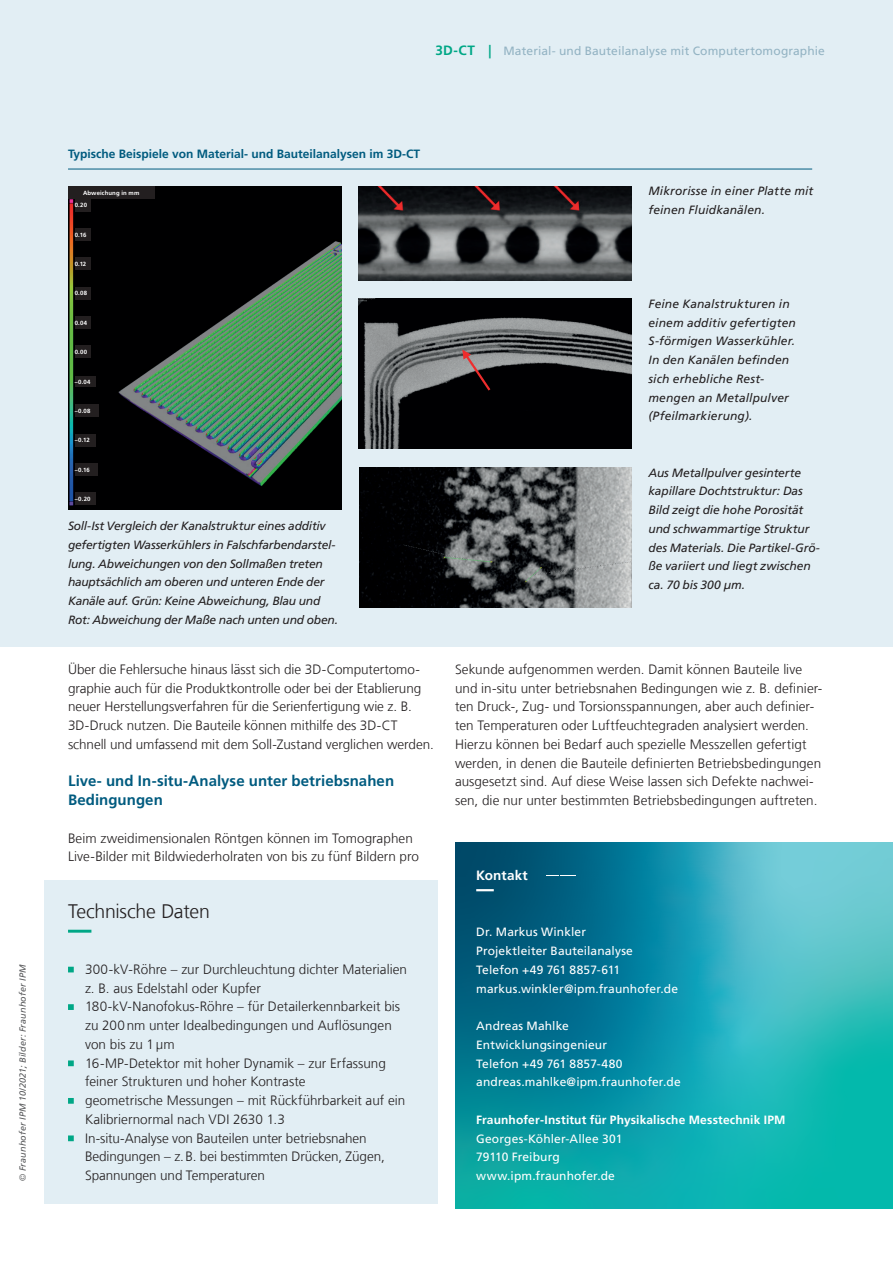
<style>
.page{position:relative;width:893px;height:1263px;background:#fff}
.page>*{position:absolute;margin:0;border:0;box-sizing:border-box;transform-origin:0 0}
.t1{font:300 19.5px "Frutiger LT Com";letter-spacing:-.015em;color:#231f20}
.t2{font:700 15px/18.8px "Frutiger LT Com";letter-spacing:.005em;color:#005b7f}
.t3{font:300 13.5px/18.8px "Frutiger LT Com";color:#231f20}
.t4{font:700 13.5px "Frutiger LT Com";letter-spacing:.005em;color:#fff}
.t5{font:italic 12px/18.8px "Frutiger LT Com";letter-spacing:-.01em;color:#231f20}
.t6{font:12px/18.8px "Frutiger LT Com";letter-spacing:.01em;color:#fff}
.t7{font:italic 12px/18.8px "Frutiger LT Com";letter-spacing:.015em;color:#231f20}
.t8{font:12px "Frutiger LT Com";letter-spacing:.01em;color:#93b3c3}
.t9{font:700 12px "Frutiger LT Com";color:#005b7f}
.t10{font:700 12px "Frutiger LT Com";letter-spacing:.01em;color:#fff}
.t11{font:italic 12px/18.8px "Frutiger LT Com";letter-spacing:.01em;color:#231f20}
.t12{font:italic 9px "Frutiger LT Com";letter-spacing:.02em;color:#57585a}
.t13{font:700 6px/12.6px "Frutiger LT Com";letter-spacing:.02em;color:#fff}
.s1{font-weight:300;font-style:normal}
.s2{font-weight:700;font-size:13.5px;color:#00a786}
</style>
<div class="page">
<svg style="left:455px;top:843px;width:438px;height:365px;background:#199ca9"></svg>
<svg style="left:476px;top:889px;width:349px;height:2px"></svg>
<div style="left:0;top:0;width:893px;height:646px;background:#e2eef4"></div>
<div style="left:44px;top:881px;width:394px;height:323px;background:#e2eef4"></div>
<svg style="left:68px;top:930px;width:24px;height:3px"></svg>
<svg style="left:68px;top:967px;width:6px;height:5px"></svg>
<svg style="left:68px;top:1004px;width:6px;height:6px"></svg>
<svg style="left:68px;top:1060px;width:6px;height:6px"></svg>
<svg style="left:68px;top:1098px;width:6px;height:6px"></svg>
<svg style="left:68px;top:1135px;width:6px;height:6px"></svg>
<img style="left:358px;top:299px;width:273px;height:150px">
<img style="left:358px;top:186px;width:273px;height:94px">
<hr style="left:68px;top:169px;width:744px;height:1px;background:#005b7f">
<img style="left:359px;top:468px;width:272px;height:140px">
<svg style="left:462px;top:350px;width:35px;height:45px;background:#4c3e3f"></svg>
<img style="left:68px;top:186px;width:273px;height:323px">
<div style="left:68px;top:186px;width:86px;height:13px;background:#231f20"></div>
<div style="left:75px;top:199px;width:16px;height:12px;background:#231f20"></div>
<div style="left:75px;top:228px;width:16px;height:13px;background:#231f20"></div>
<div style="left:75px;top:258px;width:16px;height:12px;background:#231f20"></div>
<div style="left:75px;top:287px;width:16px;height:12px;background:#231f20"></div>
<div style="left:75px;top:404px;width:23px;height:13px;background:#231f20"></div>
<div style="left:75px;top:376px;width:21px;height:11px;background:#231f20"></div>
<div style="left:75px;top:346px;width:16px;height:12px;background:#231f20"></div>
<div style="left:75px;top:316px;width:16px;height:13px;background:#231f20"></div>
<div style="left:75px;top:434px;width:21px;height:12px;background:#231f20"></div>
<div style="left:75px;top:463px;width:23px;height:12px;background:#231f20"></div>
<div style="left:75px;top:492px;width:21px;height:13px;background:#231f20"></div>
<p class="t12" style="left:17px;top:1181px;width:218px;rotate:-90deg"><span class="s1">©</span> Fraunhofer IPM 10/2021; Bilder: Fraunhofer IPM</p>
<p class="t8" style="left:435px;top:44px;width:391px"><span class="s2">3D-CT |</span> Material- und Bauteilanalyse mit Computertomographie</p>
<p class="t9" style="left:68px;top:147px;width:354px">Typische Beispiele von Material- und Bauteilanalysen im 3D-CT</p>
<p class="t13" style="left:75px;top:186px;width:66px;text-indent:8px">Abweichung in mm<br>0.20</p>
<p class="t13" style="left:75px;top:228px;width:13px">0.16</p>
<p class="t13" style="left:75px;top:258px;width:13px">0.12</p>
<p class="t13" style="left:75px;top:287px;width:14px">0.08</p>
<p class="t13" style="left:75px;top:316px;width:14px">0.04</p>
<p class="t13" style="left:75px;top:346px;width:14px">0.00</p>
<p class="t13" style="left:75px;top:375px;width:17px">–0.04</p>
<p class="t13" style="left:75px;top:405px;width:17px">–0.08</p>
<p class="t13" style="left:75px;top:434px;width:16px">–0.12</p>
<p class="t13" style="left:75px;top:463px;width:17px">–0.16</p>
<p class="t13" style="left:75px;top:493px;width:17px">–0.20</p>
<p class="t5" style="left:68px;top:517px;width:271px">Soll-Ist Vergleich der Kanalstruktur eines additiv gefertigten Wasserkühlers in Falschfarbendarstel&shy;lung. Abweichungen von den Sollmaßen treten hauptsächlich am oberen und unteren Ende der Kanäle auf. Grün: Keine Abweichung, Blau und Rot: Abweichung der Maße nach unten und oben.</p>
<p class="t11" style="left:648px;top:182px;width:166px">Mikrorisse in einer Platte mit feinen Fluidkanälen.</p>
<p class="t7" style="left:648px;top:294px;width:149px">Feine Kanalstrukturen in einem additiv gefertigten<br>S-förmigen Wasserkühler.<br>In den Kanälen befinden sich erhebliche Rest&shy;mengen an Metallpulver (Pfeilmarkierung).</p>
<p class="t5" style="left:648px;top:463px;width:173px">Aus Metallpulver gesinterte kapillare Dochtstruktur: Das<br>Bild zeigt die hohe Porosität und schwammartige Struktur des Materials. Die Partikel-Grö&shy;ße variiert und liegt zwischen ca. 70 bis 300 µm.</p>
<p class="t3" style="left:68px;top:660px;width:367px">Über die Fehlersuche hinaus lässt sich die 3D-Computertomo&shy;graphie auch für die Produktkontrolle oder bei der Etablierung neuer Herstellungsverfahren für die Serienfertigung wie z. B.<br>3D-Druck nutzen. Die Bauteile können mithilfe des 3D-CT schnell und umfassend mit dem Soll-Zustand verglichen werden.</p>
<p class="t2" style="left:68px;top:772px;width:328px">Live- und In-situ-Analyse unter betriebsnahen<br>Bedingungen</p>
<p class="t3" style="left:68px;top:829px;width:353px">Beim zweidimensionalen Röntgen können im Tomographen<br>Live-Bilder mit Bildwiederholraten von bis zu fünf Bildern pro</p>
<h1 class="t1" style="left:68px;top:899px;width:143px">Technische Daten</h1>
<p class="t3" style="left:85px;top:960px;width:323px">300-kV-Röhre – zur Durchleuchtung dichter Materialien z. B. aus Edelstahl oder Kupfer 180-kV-Nanofokus-Röhre – für Detailerkennbarkeit bis zu 200nm unter Idealbedingungen und Auflösungen von bis zu 1µm<br>16-MP-Detektor mit hoher Dynamik – zur Erfassung feiner Strukturen und hoher Kontraste<br>geometrische Messungen – mit Rückführbarkeit auf ein Kalibriernormal nach VDI 2630 1.3<br>In-situ-Analyse von Bauteilen unter betriebsnahen Bedingungen – z.B. bei bestimmten Drücken, Zügen,</p>
<p class="t3" style="left:85px;top:1166px;width:181px">Spannungen und Temperaturen</p>
<p class="t3" style="left:455px;top:660px;width:369px">Sekunde aufgenommen werden. Damit können Bauteile live und in-situ unter betriebsnahen Bedingungen wie z. B. definier&shy;ten Druck-, Zug- und Torsionsspannungen, aber auch definier&shy;ten Temperaturen oder Luftfeuchtegraden analysiert werden.<br>Hierzu können bei Bedarf auch spezielle Messzellen gefertigt werden, in denen die Bauteile definierten Betriebsbedingungen ausgesetzt sind. Auf diese Weise lassen sich Defekte nachwei&shy;sen, die nur unter bestimmten Betriebsbedingungen auftreten.</p>
<p class="t4" style="left:476px;top:867px;width:53px">Kontakt</p>
<p class="t6" style="left:476px;top:923px;width:203px">Dr. Markus Winkler<br>Projektleiter Bauteilanalyse<br>Telefon +49 761 8857-611 markus.winkler@ipm.fraunhofer.de</p>
<p class="t6" style="left:476px;top:1017px;width:206px">Andreas Mahlke<br>Entwicklungsingenieur<br>Telefon +49 761 8857-480 andreas.mahlke@ipm.fraunhofer.de</p>
<p class="t10" style="left:476px;top:1113px;width:311px">Fraunhofer-Institut für Physikalische Messtechnik IPM</p>
<p class="t6" style="left:476px;top:1129px;width:148px">Georges-Köhler-Allee 301<br>79110 Freiburg www.ipm.fraunhofer.de</p>
</div>
